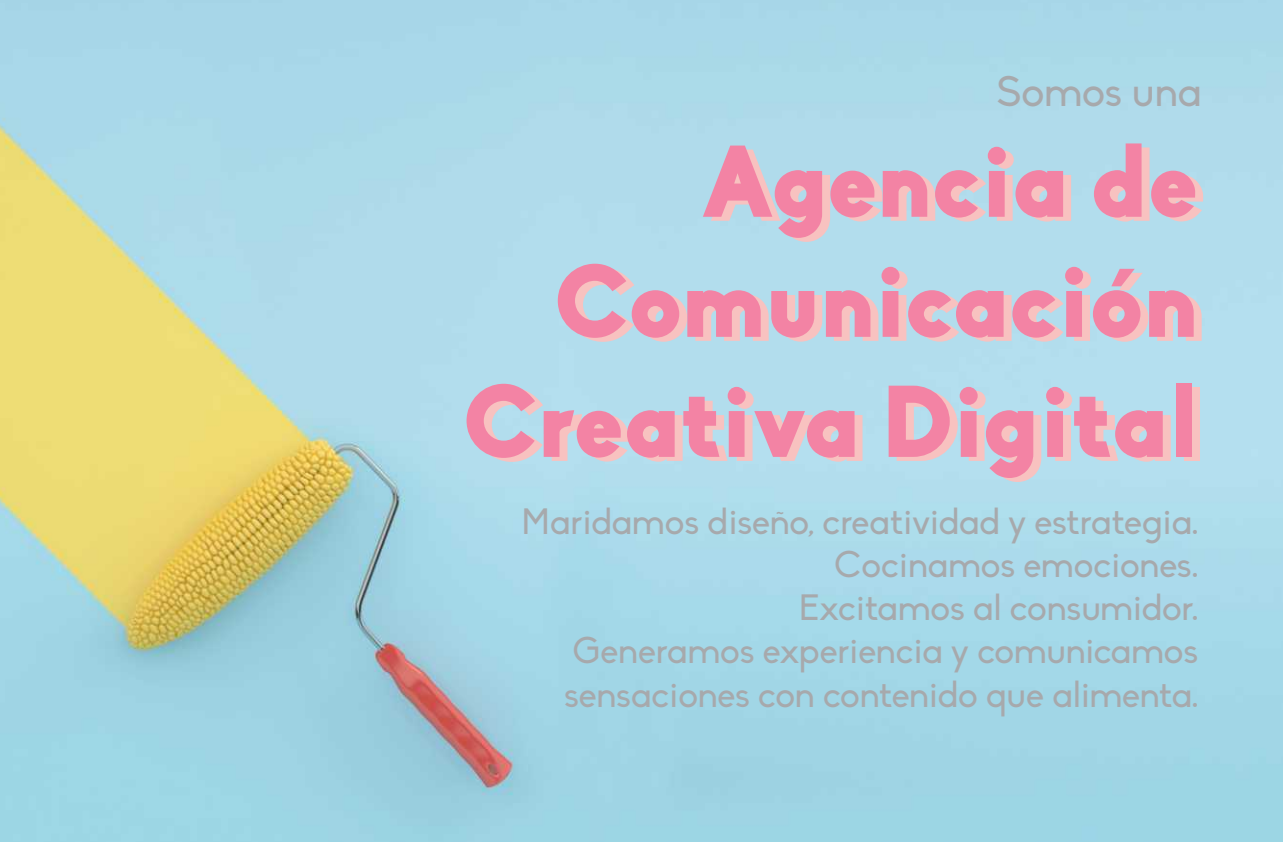
<style>
.page{position:relative;width:1283px;height:842px;background:#fff}
.page>*{position:absolute;margin:0;border:0;box-sizing:border-box;transform-origin:0 0}
.t1{font:900 100px/120px "Biko";color:#f383a4;text-align:right}
.t2{font:42px "Biko";color:#a7a9ac}
.t3{font:36px/43.2px "Biko";color:#a7a9ac;text-align:right}
</style>
<div class="page">
<img style="left:0;top:0;width:1282px;height:842px">
<p class="t2" style="left:996px;top:68px;width:206px">Somos una</p>
<h1 class="t1" style="left:463px;top:122px;width:736px">Agencia de<br>Comunicación<br>Creativa Digital</h1>
<p class="t3" style="left:521px;top:500px;width:678px">Maridamos diseño, creatividad y estrategia.<br>Cocinamos emociones.<br>Excitamos al consumidor.<br>Generamos experiencia y comunicamos sensaciones con contenido que alimenta.</p>
</div>
